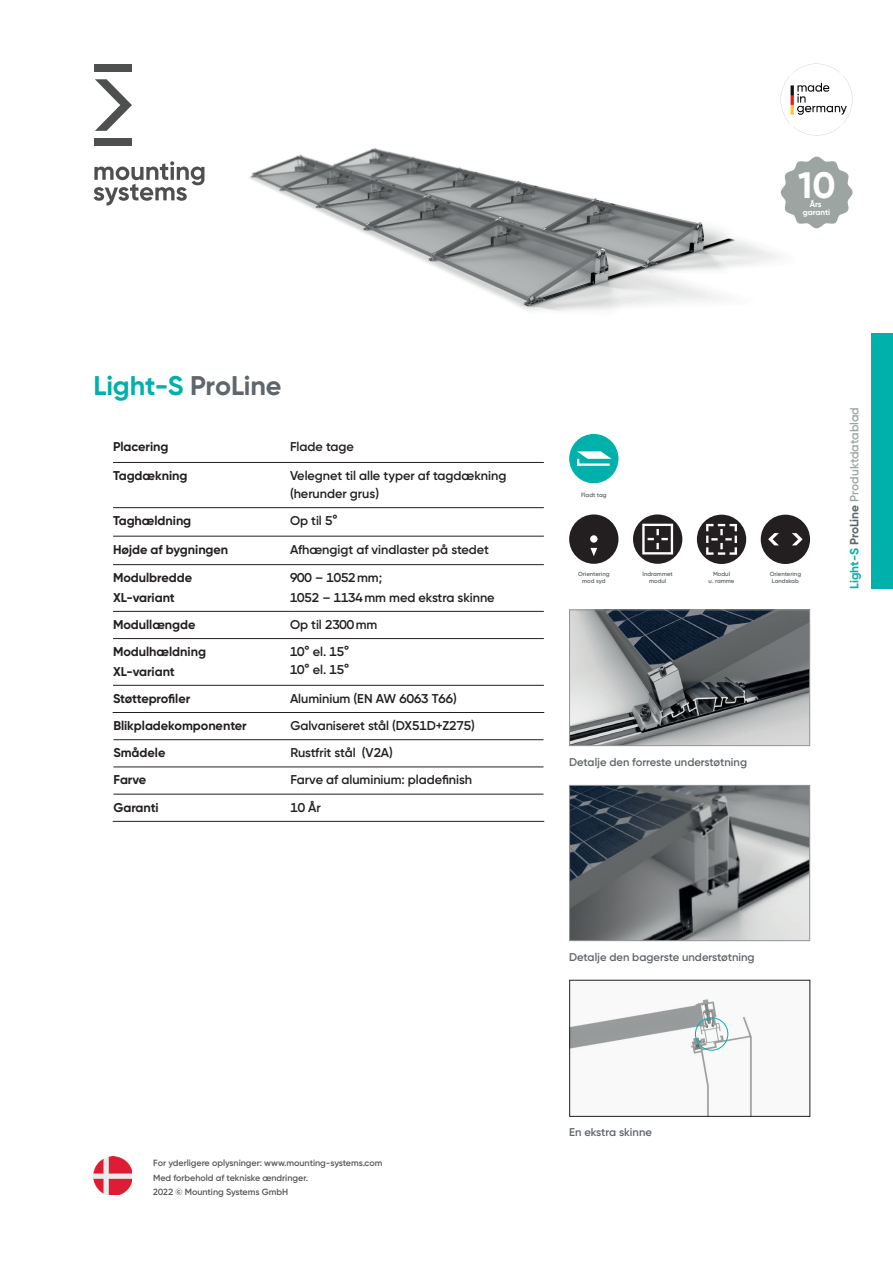
<style>
.page{position:relative;width:893px;height:1263px;background:#fff}
.page>*{position:absolute;margin:0;border:0;box-sizing:border-box;transform-origin:0 0}
.t1{font:700 36.75px "Gilroy";color:#fff}
.t2{font:700 27px "Gilroy";letter-spacing:-.005em;color:#00b1ab}
.t3{font:600 12.75px/18px "Gilroy";letter-spacing:-.005em;color:#231f20}
.t4{font:700 12.75px/19.5px "Gilroy";letter-spacing:-.005em;color:#231f20}
.t5{font:600 12px "Gilroy";letter-spacing:-.005em;color:#9da5a3}
.t6{font:600 11.25px "Gilroy";color:#5f666b}
.t7{font:600 9px/14.2px "Gilroy";letter-spacing:-.005em;color:#57585a}
.t8{font:700 7.95px/8.1px "Gilroy";color:#fff;text-align:center}
.t9{font:600 6px/7.2px "Gilroy";color:#5f666b;text-align:center}
.s1{color:#5f666b}
.s2{font-weight:700;color:#00b1ab}
.s3{font-weight:700;color:#5f666b}
</style>
<div class="page">
<div style="left:872px;top:334px;width:21px;height:255px;background:#00b1ab"></div>
<img style="left:571px;top:612px;width:237px;height:132px">
<div style="left:569px;top:610px;width:241px;height:136px;border:1px solid #939598"></div>
<img style="left:571px;top:787px;width:237px;height:152px">
<div style="left:569px;top:785px;width:241px;height:156px;border:1px solid #939598"></div>
<hr style="left:113px;top:462px;width:177px;height:1px;background:#231f20">
<hr style="left:290px;top:462px;width:254px;height:1px;background:#231f20">
<hr style="left:113px;top:507px;width:177px;height:1px;background:#231f20">
<hr style="left:290px;top:507px;width:254px;height:1px;background:#231f20">
<hr style="left:113px;top:536px;width:177px;height:1px;background:#231f20">
<hr style="left:290px;top:536px;width:254px;height:1px;background:#231f20">
<hr style="left:113px;top:564px;width:177px;height:1px;background:#231f20">
<hr style="left:290px;top:564px;width:254px;height:1px;background:#231f20">
<hr style="left:113px;top:611px;width:177px;height:1px;background:#231f20">
<hr style="left:290px;top:611px;width:254px;height:1px;background:#231f20">
<hr style="left:113px;top:638px;width:177px;height:1px;background:#231f20">
<hr style="left:290px;top:638px;width:254px;height:1px;background:#231f20">
<hr style="left:113px;top:685px;width:177px;height:1px;background:#231f20">
<hr style="left:290px;top:685px;width:254px;height:1px;background:#231f20">
<hr style="left:113px;top:712px;width:177px;height:1px;background:#231f20">
<hr style="left:290px;top:712px;width:254px;height:1px;background:#231f20">
<hr style="left:113px;top:739px;width:177px;height:1px;background:#231f20">
<hr style="left:290px;top:739px;width:253px;height:1px;background:#231f20">
<hr style="left:113px;top:766px;width:177px;height:1px;background:#231f20">
<hr style="left:290px;top:766px;width:253px;height:1px;background:#231f20">
<hr style="left:113px;top:794px;width:177px;height:1px;background:#231f20">
<hr style="left:290px;top:794px;width:253px;height:1px;background:#231f20">
<hr style="left:113px;top:821px;width:177px;height:1px;background:#231f20">
<hr style="left:290px;top:821px;width:254px;height:1px;background:#231f20">
<img style="left:571px;top:999px;width:181px;height:115px">
<div style="left:569px;top:980px;width:241px;height:136px;border:1px solid #231f20"></div>
<div style="left:695px;top:1017px;width:33px;height:33px;border:1px solid #00b1ab;border-radius:50%"></div>
<img style="left:249px;top:135px;width:565px;height:176px">
<svg style="left:633px;top:514px;width:49px;height:50px"></svg>
<svg style="left:569px;top:514px;width:49px;height:50px"></svg>
<svg style="left:697px;top:515px;width:49px;height:49px"></svg>
<svg style="left:760px;top:514px;width:50px;height:50px"></svg>
<svg style="left:569px;top:434px;width:49px;height:49px"></svg>
<svg style="left:781px;top:64px;width:71px;height:71px"></svg>
<img style="left:94px;top:1156px;width:38px;height:39px">
<svg style="left:781px;top:157px;width:72px;height:71px"></svg>
<svg style="left:94px;top:161px;width:110px;height:45px"></svg>
<svg style="left:95px;top:79px;width:37px;height:52px"></svg>
<div style="left:94px;top:139px;width:38px;height:7px;background:#4d504f"></div>
<div style="left:94px;top:64px;width:38px;height:8px;background:#4d504f"></div>
<h2 class="t2" style="left:94px;top:369px;width:190px">Light-S <span class="s1">ProLine</span></h2>
<p class="t4" style="left:113px;top:437px;width:57px">Placering</p>
<p class="t3" style="left:290px;top:438px;width:65px">Flade tage</p>
<p class="t4" style="left:113px;top:466px;width:76px">Tagdækning</p>
<p class="t3" style="left:290px;top:466px;width:218px">Velegnet til alle typer af tagdækning (herunder grus)</p>
<p class="t4" style="left:113px;top:511px;width:80px">Taghældning</p>
<p class="t3" style="left:290px;top:511px;width:49px">Op til 5°</p>
<p class="t4" style="left:113px;top:539px;width:117px">Højde af bygningen</p>
<p class="t3" style="left:290px;top:540px;width:200px">Afhængigt af vindlaster på stedet</p>
<p class="t4" style="left:113px;top:568px;width:81px">Modulbredde<br>XL-variant</p>
<p class="t3" style="left:290px;top:568px;width:206px;line-height:19.5px">900 – 1052mm;<br>1052 – 1134mm med ekstra skinne</p>
<p class="t4" style="left:113px;top:614px;width:84px">Modullængde</p>
<p class="t3" style="left:290px;top:615px;width:89px">Op til 2300 mm</p>
<p class="t4" style="left:113px;top:642px;width:94px">Modulhældning<br>XL-variant</p>
<p class="t3" style="left:290px;top:642px;width:61px">10° el. 15°<br>10° el. 15°</p>
<p class="t4" style="left:113px;top:688px;width:79px">Støtteprofiler</p>
<p class="t3" style="left:290px;top:689px;width:168px">Aluminium (EN AW 6063 T66)</p>
<p class="t4" style="left:113px;top:716px;width:135px">Blikpladekomponenter</p>
<p class="t3" style="left:290px;top:716px;width:186px">Galvaniseret stål (DX51D+Z275)</p>
<p class="t4" style="left:113px;top:743px;width:53px">Smådele</p>
<p class="t3" style="left:290px;top:743px;width:104px">Rustfrit stål (V2A)</p>
<p class="t4" style="left:113px;top:770px;width:34px">Farve</p>
<p class="t3" style="left:290px;top:771px;width:183px">Farve af aluminium: pladefinish</p>
<p class="t4" style="left:113px;top:797px;width:47px">Garanti</p>
<p class="t3" style="left:290px;top:798px;width:32px">10 År</p>
<h1 class="t1" style="left:798px;top:162px;width:39px">10</h1>
<p class="t8" style="left:803px;top:200px;width:29px">Års garanti</p>
<p class="t9" style="left:581px;top:491px;width:27px">Fladt tag</p>
<p class="t9" style="left:578px;top:570px;width:33px">Orientering mod syd</p>
<p class="t9" style="left:642px;top:570px;width:32px">Indrammet modul</p>
<p class="t9" style="left:709px;top:570px;width:27px">Modul<br>u. ramme</p>
<p class="t9" style="left:770px;top:570px;width:33px">Orientering<br>Landskab</p>
<p class="t5" style="left:847px;top:589px;width:184px;rotate:-90deg"><span class="s2">Light-S</span> <span class="s3">ProLine</span> Produktdatablad</p>
<p class="t6" style="left:569px;top:755px;width:179px">Detalje den forreste understøtning</p>
<p class="t6" style="left:569px;top:950px;width:187px">Detalje den bagerste understøtning</p>
<p class="t7" style="left:153px;top:1156px;width:231px">For yderligere oplysninger: www.mounting-systems.com<br>Med forbehold af tekniske ændringer.<br>2022 © Mounting Systems GmbH</p>
<p class="t6" style="left:569px;top:1125px;width:84px">En ekstra skinne</p>
</div>
